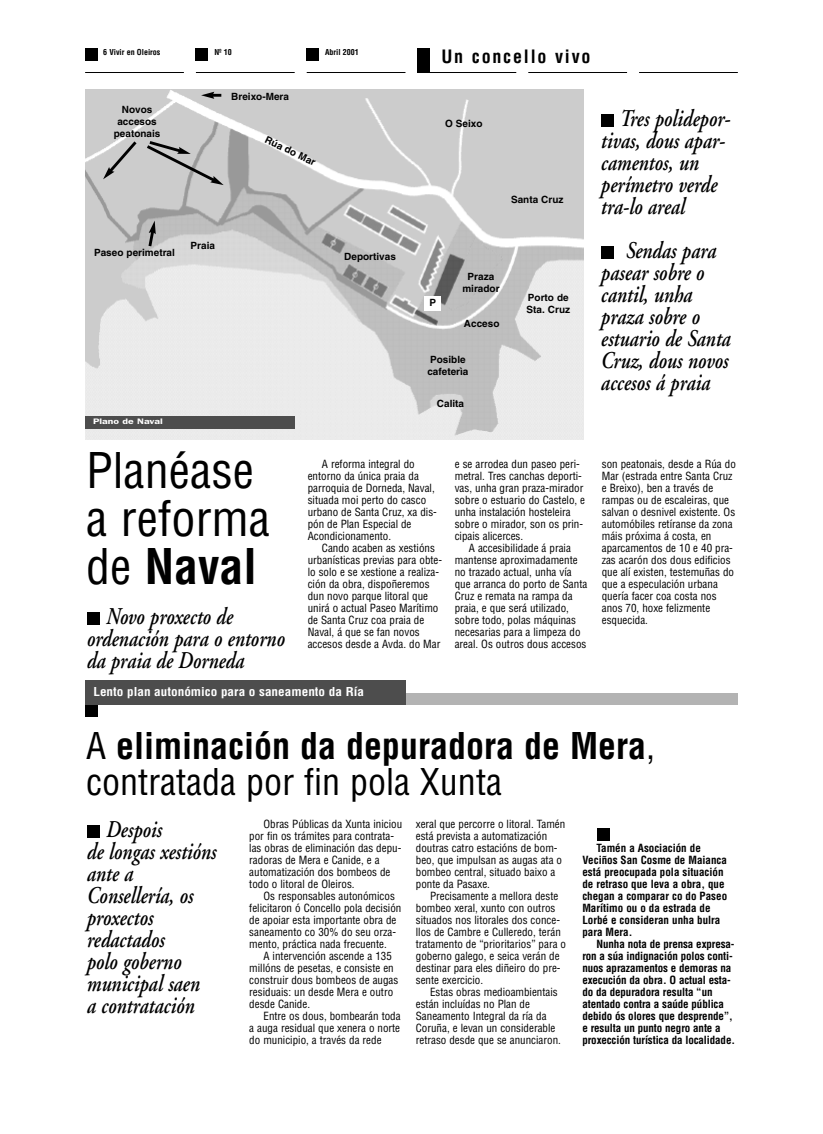
<style>
.page{position:relative;width:823px;height:1134px;background:#fff}
.page>*{position:absolute;margin:0;border:0;box-sizing:border-box;transform-origin:0 0}
.t1{font:condensed 48px/48px "Helvetica";color:#000}
.t2{font:700 condensed 36px/36px "Helvetica";color:#000}
.t3{font:italic 600 24px/22px "Adobe Garamond";color:#000;scale:.8 1}
.t4{font:700 condensed 18px "Helvetica";letter-spacing:.1em;color:#000}
.t5{font:700 condensed 12px "Helvetica";color:#fff;scale:1.1 1}
.t6{font:condensed 11px/12px "Helvetica";color:#000}
.t7{font:700 condensed 11px/12px "Helvetica";letter-spacing:-.01em;color:#000}
.t8{font:700 10px/12px "Helvetica";color:#000}
.t9{font:700 condensed 8px "Helvetica";color:#000}
.t10{font:600 8px "Franklin Gothic";color:#fff;scale:1.3 1}
.s1{font-weight:700}
.s2{font-weight:400}
</style>
<div class="page">
<img style="left:85px;top:89px;width:498px;height:351px">
<div style="left:424px;top:296px;width:17px;height:14px;background:#fff"></div>
<svg style="left:201px;top:92px;width:20px;height:7px"></svg>
<svg style="left:103px;top:138px;width:120px;height:47px;background:#b7b7b7"></svg>
<svg style="left:146px;top:221px;width:10px;height:28px"></svg>
<div style="left:85px;top:48px;width:12px;height:12px;background:#000"></div>
<div style="left:196px;top:48px;width:12px;height:12px;background:#000"></div>
<div style="left:306px;top:48px;width:12px;height:12px;background:#000"></div>
<hr style="left:417px;top:72px;width:99px;height:1px;background:#000">
<hr style="left:528px;top:72px;width:98px;height:1px;background:#000">
<hr style="left:638px;top:72px;width:99px;height:1px;background:#000">
<hr style="left:306px;top:72px;width:99px;height:1px;background:#000">
<hr style="left:196px;top:72px;width:98px;height:1px;background:#000">
<hr style="left:85px;top:72px;width:99px;height:1px;background:#000">
<div style="left:417px;top:48px;width:12px;height:24px;background:#000"></div>
<div style="left:85px;top:693px;width:652px;height:11px;background:#b3b3b3"></div>
<div style="left:85px;top:704px;width:12px;height:12px;background:#000"></div>
<div style="left:85px;top:680px;width:320px;height:24px;background:#4d4d4d"></div>
<div style="left:597px;top:828px;width:12px;height:12px;background:#000"></div>
<div style="left:87px;top:825px;width:12px;height:12px;background:#000"></div>
<div style="left:87px;top:612px;width:12px;height:12px;background:#000"></div>
<div style="left:601px;top:246px;width:12px;height:12px;background:#000"></div>
<div style="left:601px;top:114px;width:12px;height:12px;background:#000"></div>
<div style="left:85px;top:416px;width:209px;height:12px;background:#4d4d4d"></div>
<p class="t9" style="left:103px;top:48px;width:59px">6 Vivir en Oleiros</p>
<p class="t9" style="left:214px;top:48px;width:19px">Nº 10</p>
<p class="t9" style="left:325px;top:48px;width:35px">Abril 2001</p>
<h3 class="t4" style="left:441px;top:46px;width:150px">Un concello vivo</h3>
<p class="t8" style="left:114px;top:104px;width:48px;text-align:center">Novos accesos peatonais</p>
<p class="t8" style="left:231px;top:91px;width:59px">Breixo-Mera</p>
<p class="t8" style="left:268px;top:134px;width:56px;rotate:26deg">Rúa do Mar</p>
<p class="t8" style="left:94px;top:247px;width:82px">Paseo perimetral</p>
<p class="t8" style="left:190px;top:240px;width:26px">Praia</p>
<p class="t8" style="left:344px;top:251px;width:53px">Deportivas</p>
<p class="t10" style="left:93px;top:417px;width:55px">Plano de Naval</p>
<p class="t8" style="left:445px;top:118px;width:39px">O Seixo</p>
<p class="t8" style="left:510px;top:194px;width:54px">Santa Cruz</p>
<p class="t8" style="left:429px;top:297px;width:8px">P</p>
<p class="t8" style="left:462px;top:272px;width:39px;text-align:center">Praza mirador</p>
<p class="t8" style="left:463px;top:319px;width:37px">Acceso</p>
<p class="t8" style="left:427px;top:354px;width:43px">Posible cafeterìa</p>
<p class="t8" style="left:436px;top:398px;width:29px">Calita</p>
<p class="t8" style="left:526px;top:293px;width:45px">Porto de<br>Sta. Cruz</p>
<h1 class="t1" style="left:86px;top:448px;width:185px">Planéase a reforma de <span class="s1">Naval</span></h1>
<h3 class="t3" style="left:86px;top:607px;width:249px;text-indent:19px">Novo proxecto de ordenación para o entorno da praia de Dorneda</h3>
<p class="t6" style="left:307px;top:458px;width:131px;text-indent:14px">A reforma integral do entorno da única praia da parroquia de Dorneda, Naval, situada moi perto do casco urbano de Santa Cruz, xa dis&shy;pón de Plan Especial de<br>Acondicionamento.</p>
<p class="t6" style="left:307px;top:542px;width:136px;text-indent:14px">Cando acaben as xestións urbanísticas previas para obte&shy;lo solo e se xestione a realiza&shy;ción da obra, dispoñeremos dun novo parque litoral que unirá o actual Paseo Marítimo de Santa Cruz coa praia de<br>Naval, á que se fan novos accesos desde a Avda. do Mar</p>
<p class="t5" style="left:93px;top:685px;width:247px">Lento plan autonómico para o saneamento da Ría</p>
<p class="t6" style="left:454px;top:458px;width:132px">e se arrodea dun paseo peri&shy;metral. Tres canchas deporti&shy;vas, unha gran praza-mirador sobre o estuario do Castelo, e unha instalación hosteleira sobre o mirador, son os prin&shy;cipais alicerces.</p>
<p class="t6" style="left:454px;top:542px;width:134px;text-indent:14px">A accesibilidade á praia mantense aproximadamente no trazado actual, unha vía que arranca do porto de Santa<br>Cruz e remata na rampa da praia, e que será utilizado, sobre todo, polas máquinas necesarias para a limpeza do areal. Os outros dous accesos</p>
<h3 class="t3" style="left:600px;top:109px;width:163px;text-indent:19px">Tres polidepor&shy;tivas, dous apar&shy;camentos, un perímetro verde tra-lo areal</h3>
<h3 class="t3" style="left:600px;top:241px;width:163px;text-indent:25px">Sendas para pasear sobre o cantil, unha praza sobre o estuario de Santa<br>Cruz, dous novos accesos á praia</h3>
<p class="t6" style="left:601px;top:458px;width:135px">son peatonais, desde a Rúa do<br>Mar (estrada entre Santa Cruz e Breixo), ben a través de rampas ou de escaleiras, que salvan o desnivel existente. Os automóbiles retíranse da zona máis próxima á costa, en aparcamentos de 10 e 40 pra&shy;zas acarón dos dous edificios que alí existen, testemuñas do que a especulación urbana quería facer coa costa nos anos 70, hoxe felizmente esquecida.</p>
<h2 class="t2" style="left:86px;top:728px;width:570px"><span class="s2">A</span> eliminación da depuradora de Mera<span class="s2">, contratada por fin pola Xunta</span></h2>
<h3 class="t3" style="left:86px;top:821px;width:163px;text-indent:19px">Despois<br>de longas xestións ante a<br>Consellería, os proxectos redactados<br>polo goberno municipal saen<br>a contratación</h3>
<p class="t6" style="left:249px;top:818px;width:154px;text-indent:14px">Obras Públicas da Xunta iniciou por fin os trámites para contrata&shy;las obras de eliminación das depu&shy;radoras de Mera e Canide, e a automatización dos bombeos de todo o litoral de Oleiros.</p>
<p class="t6" style="left:249px;top:890px;width:153px;text-indent:14px">Os responsables autonómicos felicitaron ó Concello pola decisión de apoiar esta importante obra de saneamento co 30% do seu orza&shy;mento, práctica nada frecuente.</p>
<p class="t6" style="left:249px;top:950px;width:150px;text-indent:14px">A intervención ascende a 135 millóns de pesetas, e consiste en construir dous bombeos de augas residuais: un desde Mera e outro desde Canide.</p>
<p class="t6" style="left:249px;top:1010px;width:153px;text-align:justify;text-indent:14px">Entre os dous, bombearán toda a auga residual que xenera o norte do municipio, a través da rede</p>
<p class="t6" style="left:415px;top:818px;width:151px">xeral que percorre o litoral. Tamén está prevista a automatización doutras catro estacións de bom&shy;beo, que impulsan as augas ata o bombeo central, situado baixo a ponte da Pasaxe.</p>
<p class="t6" style="left:415px;top:890px;width:152px;text-indent:14px">Precisamente a mellora deste bombeo xeral, xunto con outros situados nos litorales dos conce&shy;llos de Cambre e Culleredo, terán tratamento de “prioritarios” para o goberno galego, e seica verán de destinar para eles diñeiro do pre&shy;sente exercicio.</p>
<p class="t6" style="left:415px;top:986px;width:146px;text-indent:14px">Estas obras medioambientais están incluídas no Plan de<br>Saneamento Integral da ría da<br>Coruña, e levan un considerable retraso desde que se anunciaron.</p>
<p class="t7" style="left:582px;top:842px;width:146px;text-indent:14px">Tamén a Asociación de<br>Veciños San Cosme de Maianca está preocupada pola situación de retraso que leva a obra, que chegan a comparar co do Paseo<br>Marítimo ou o da estrada de<br>Lorbé e consideran unha bulra para Mera.</p>
<p class="t7" style="left:582px;top:938px;width:154px;text-indent:14px">Nunha nota de prensa expresa&shy;ron a súa indignación polos conti&shy;nuos aprazamentos e demoras na execución da obra. O actual esta&shy;do da depuradora resulta “un atentado contra a saúde pública debido ós olores que desprende”, e resulta un punto negro ante a proxección turística da localidade.</p>
</div>
